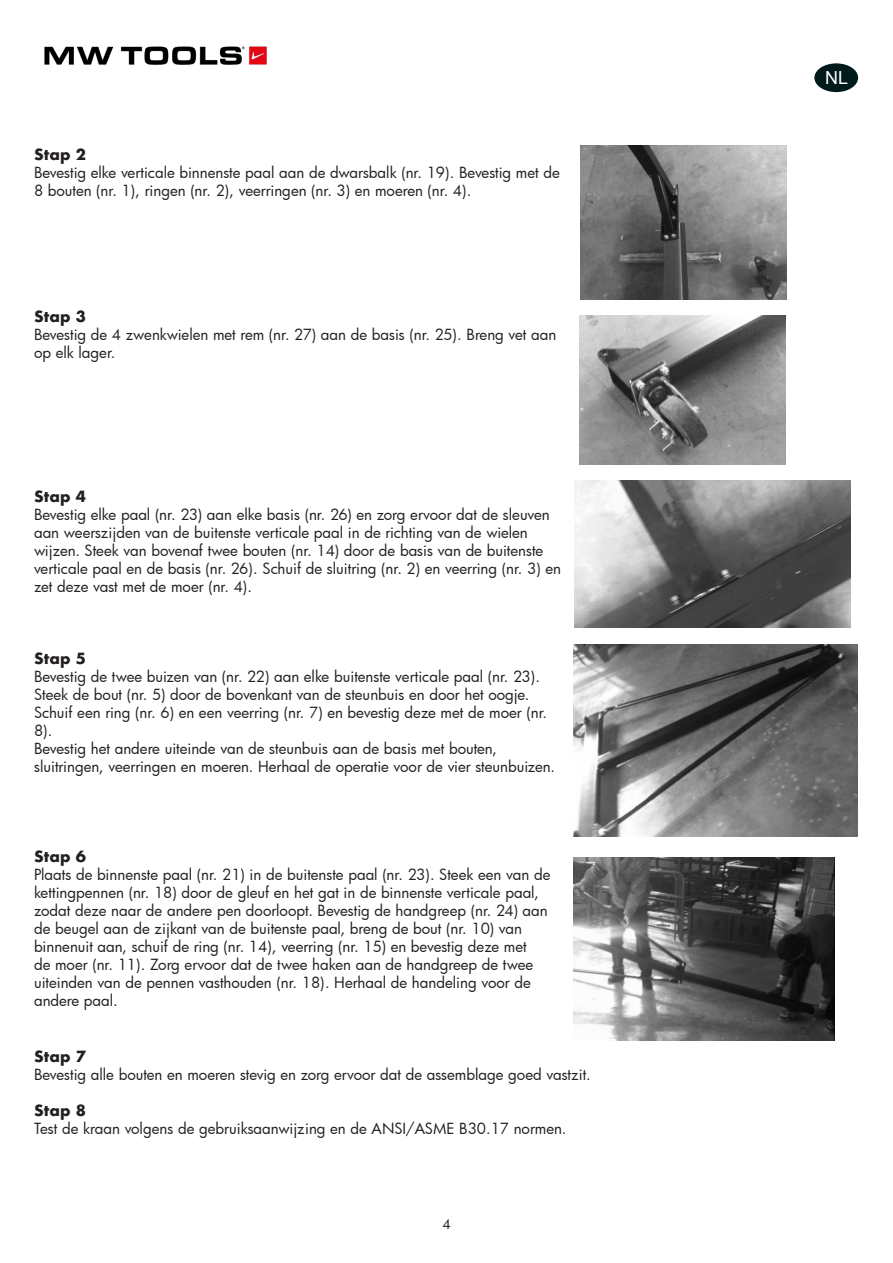
<style>
.page{position:relative;width:893px;height:1263px;background:#fff}
.page>*{position:absolute;margin:0;border:0;box-sizing:border-box;transform-origin:0 0}
.t1{font:18px "Arial";color:#fff}
.t2{font:15px/18px "Futura";color:#231f20}
.t3{font:700 15px "Futura";letter-spacing:.01em;color:#231f20}
.t4{font:14.85px "Arial";color:#231f20}
.t5{font:13.5px "Futura";color:#231f20}
.s1{font-weight:700}
.s2{font-family:"Arial";font-size:14.85px}
</style>
<div class="page">
<div style="left:814px;top:63px;width:44px;height:29px;background:#011a1b;border-radius:50%"></div>
<img style="left:44px;top:46px;width:223px;height:19px">
<img style="left:575px;top:480px;width:276px;height:148px">
<img style="left:580px;top:145px;width:206px;height:154px">
<img style="left:579px;top:315px;width:206px;height:150px">
<img style="left:573px;top:857px;width:261px;height:184px">
<img style="left:574px;top:644px;width:283px;height:193px">
<p class="t2" style="left:34px;top:145px;width:576px"><span class="s1">Stap 2<br></span>Bevestig elke verticale binnenste paal aan de dwarsbalk (nr. 19). Bevestig met de<span class="s2">Step 3)<br></span>8 bouten (nr. 1), ringen (nr. 2), veerringen (nr. 3) en moeren (nr. 4).</p>
<p class="t3" style="left:34px;top:305px;width:53px">Stap 3</p>
<p class="t2" style="left:34px;top:325px;width:524px">Bevestig de 4 zwenkwielen met rem (nr. 27) aan de basis (nr. 25). Breng vet aan op elk lager.</p>
<p class="t3" style="left:34px;top:485px;width:53px">Stap 4</p>
<p class="t2" style="left:34px;top:505px;width:528px">Bevestig elke paal (nr. 23) aan elke basis (nr. 26) en zorg ervoor dat de sleuven aan weerszijden van de buitenste verticale paal in de richting van de wielen wijzen. Steek van bovenaf twee bouten (nr. 14) door de basis van de buitenste verticale paal en de basis (nr. 26). Schuif de sluitring (nr. 2) en veerring (nr. 3) en zet deze vast met de moer (nr. 4).</p>
<p class="t3" style="left:34px;top:647px;width:53px">Stap 5</p>
<p class="t2" style="left:34px;top:667px;width:522px">Bevestig de twee buizen van (nr. 22) aan elke buitenste verticale paal (nr. 23).<br>Steek de bout (nr. 5) door de bovenkant van de steunbuis en door het oogje.<br>Schuif een ring (nr. 6) en een veerring (nr. 7) en bevestig deze met de moer (nr.<br>8).<br>Bevestig het andere uiteinde van de steunbuis aan de basis met bouten, sluitringen, veerringen en moeren. Herhaal de operatie voor de vier steunbuizen.</p>
<p class="t3" style="left:34px;top:845px;width:53px">Stap 6</p>
<p class="t2" style="left:34px;top:865px;width:518px">Plaats de binnenste paal (nr. 21) in de buitenste paal (nr. 23). Steek een van de kettingpennen (nr. 18) door de gleuf en het gat in de binnenste verticale paal, zodat deze naar de andere pen doorloopt. Bevestig de handgreep (nr. 24) aan de beugel aan de zijkant van de buitenste paal, breng de bout (nr. 10) van binnenuit aan, schuif de ring (nr. 14), veerring (nr. 15) en bevestig deze met<br>de moer (nr. 11). Zorg ervoor dat de twee haken aan de handgreep de twee uiteinden van de pennen vasthouden (nr. 18). Herhaal de handeling voor de andere paal.</p>
<p class="t3" style="left:34px;top:1045px;width:53px">Stap 7</p>
<p class="t2" style="left:34px;top:1065px;width:558px">Bevestig alle bouten en moeren stevig en zorg ervoor dat de assemblage goed vastzit.</p>
<p class="t3" style="left:34px;top:1099px;width:53px">Stap 8</p>
<p class="t2" style="left:34px;top:1119px;width:534px">Test de kraan volgens de gebruiksaanwijzing en de ANSI/ASME B30.17 normen.</p>
<p class="t4" style="left:570px;top:1061px;width:49px">Step 7)</p>
<p class="t5" style="left:442px;top:1215px;width:10px">4</p>
<p class="t1" style="left:825px;top:66px;width:25px">NL</p>
</div>
